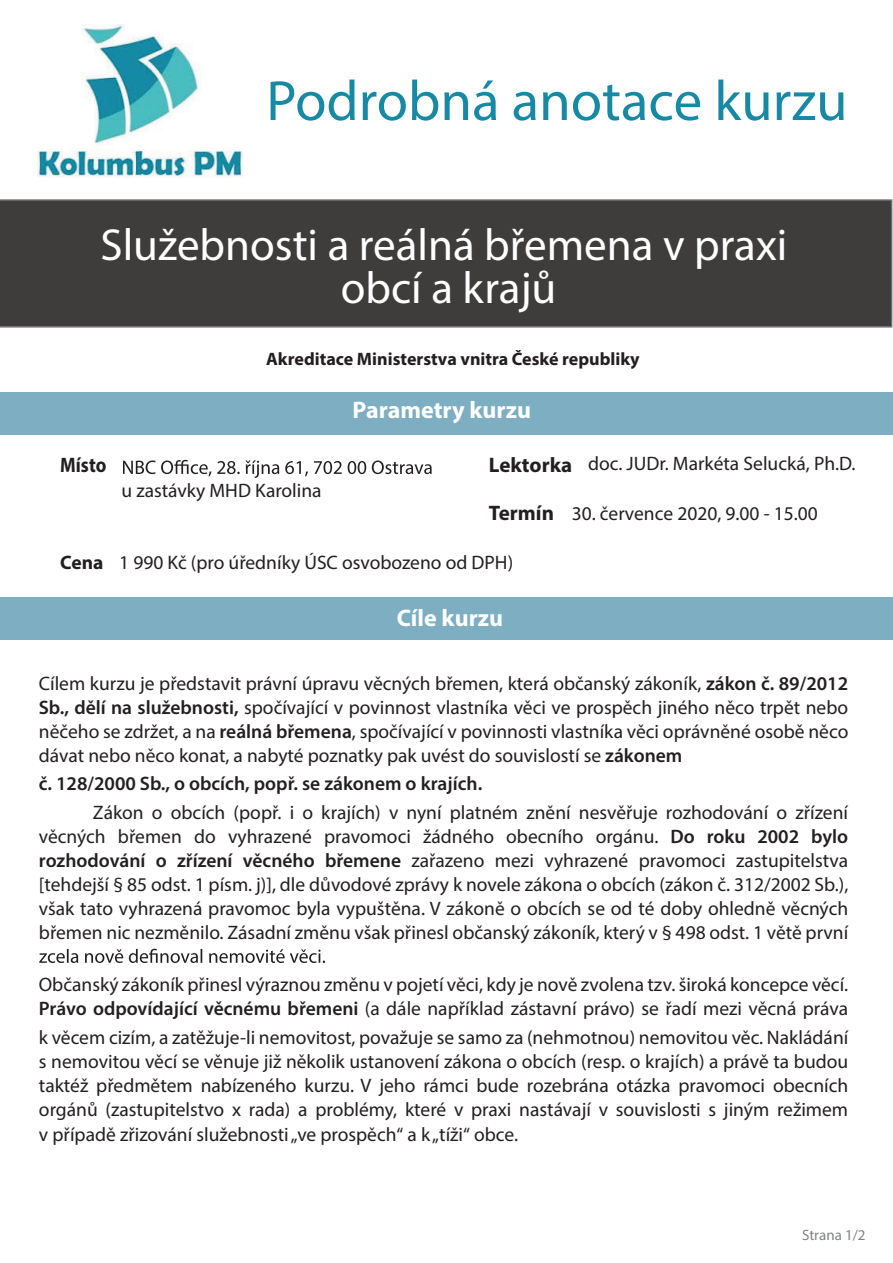
<style>
.page{position:relative;width:893px;height:1263px;background:#fff}
.page>*{position:absolute;margin:0;border:0;box-sizing:border-box;transform-origin:0 0}
.t1{font:57px "Myriad Pro";color:#1889a5}
.t2{font:45px/43.5px "Myriad Pro";color:#fff;text-align:center}
.t3{font:700 24px "Myriad Pro";color:#fff}
.t4{font:700 21px "Myriad Pro";color:#231f20}
.t5{font:700 21px "Myriad Pro";color:#231f20;scale:.88 1}
.t6{font:19.5px/24px "Myriad Pro";color:#231f20;text-align:justify}
.t7{font:600 19.5px "Myriad Pro";color:#231f20}
.t8{font:700 18px "Myriad Pro";color:#231f20}
.t9{font:15px "Myriad Pro";color:#808285}
.s1{font-weight:700}
.s2{font-weight:600}
</style>
<div class="page">
<div style="left:0;top:199px;width:892px;height:129px;background:#3e3d3c"></div>
<div style="left:0;top:392px;width:893px;height:42px;background:#7eaec2"></div>
<div style="left:0;top:598px;width:893px;height:42px;background:#7eaec2"></div>
<svg style="left:39px;top:949px;width:286px;height:14px"></svg>
<img style="left:38px;top:24px;width:204px;height:153px">
<svg style="left:123px;top:460px;width:309px;height:18px"></svg>
<h1 class="t1" style="left:266px;top:66px;width:583px">Podrobná anotace kurzu</h1>
<h2 class="t2" style="left:100px;top:222px;width:688px">Služebnosti a reálná břemena v praxi obcí a krajů</h2>
<p class="t8" style="left:266px;top:347px;width:375px">Akreditace Ministerstva vnitra České republiky</p>
<p class="t3" style="left:353px;top:394px;width:180px">Parametry kurzu</p>
<p class="t6" style="left:588px;top:452px;width:269px">doc. JUDr. Markéta Selucká, Ph.D.</p>
<p class="t5" style="left:60px;top:451px;width:54px">Místo</p>
<p class="t4" style="left:489px;top:451px;width:85px">Lektorka</p>
<p class="t4" style="left:489px;top:499px;width:67px">Termín</p>
<p class="t6" style="left:122px;top:478px;width:202px">u zastávky MHD Karolina</p>
<p class="t6" style="left:572px;top:501px;width:248px">30. července 2020, 9.00 - 15.00</p>
<p class="t6" style="left:60px;top:551px;width:454px"><span class="s1">Cena</span> 1 990 Kč (pro úředníky ÚSC osvobozeno od DPH)</p>
<p class="t3" style="left:397px;top:602px;width:108px">Cíle kurzu</p>
<p class="t6" style="left:39px;top:671px;width:811px">Cílem kurzu je představit právní úpravu věcných břemen, která občanský zákoník, <span class="s2">zákon č. 89/2012<br>Sb., dělí na služebnosti,</span> spočívající v povinnost vlastníka věci ve prospěch jiného něco trpět nebo něčeho se zdržet, a na <span class="s2">reálná břemena</span>, spočívající v povinnosti vlastníka věci oprávněné osobě něco dávat nebo něco konat, a nabyté poznatky pak uvést do souvislostí se <span class="s2">zákonem</span></p>
<p class="t7" style="left:39px;top:771px;width:445px">č. 128/2000 Sb., o obcích, popř. se zákonem o krajích.</p>
<p class="t6" style="left:39px;top:800px;width:811px;text-indent:54px">Zákon o obcích (popř. i o krajích) v nyní platném znění nesvěřuje rozhodování o zřízení věcných břemen do vyhrazené pravomoci žádného obecního orgánu. <span class="s2">Do roku 2002 bylo rozhodování o zřízení věcného břemene</span> zařazeno mezi vyhrazené pravomoci zastupitelstva [tehdejší § 85 odst. 1 písm. j)], dle důvodové zprávy k novele zákona o obcích (zákon č. 312/2002 Sb.), však tato vyhrazená pravomoc byla vypuštěna. V zákoně o obcích se od té doby ohledně věcných břemen nic nezměnilo. Zásadní změnu však přinesl občanský zákoník, který v § 498 odst. 1 větě první</p>
<p class="t6" style="left:39px;top:972px;width:811px">Občanský zákoník přinesl výraznou změnu v pojetí věci, kdy je nově zvolena tzv. široká koncepce věcí.<br><span class="s2">Právo odpovídající věcnému břemeni</span> (a dále například zástavní právo) se řadí mezi věcná práva</p>
<p class="t6" style="left:39px;top:1025px;width:811px;line-height:24.5px">k věcem cizím, a zatěžuje-li nemovitost, považuje se samo za (nehmotnou) nemovitou věc. Nakládání s nemovitou věcí se věnuje již několik ustanovení zákona o obcích (resp. o krajích) a právě ta budou taktéž předmětem nabízeného kurzu. V jeho rámci bude rozebrána otázka pravomoci obecních orgánů (zastupitelstvo x rada) a problémy, které v praxi nastávají v souvislosti s jiným režimem v případě zřizování služebnosti„ve prospěch“ a k„tíži“ obce.</p>
<p class="t9" style="left:802px;top:1225px;width:65px">Strana 1/2</p>
</div>
